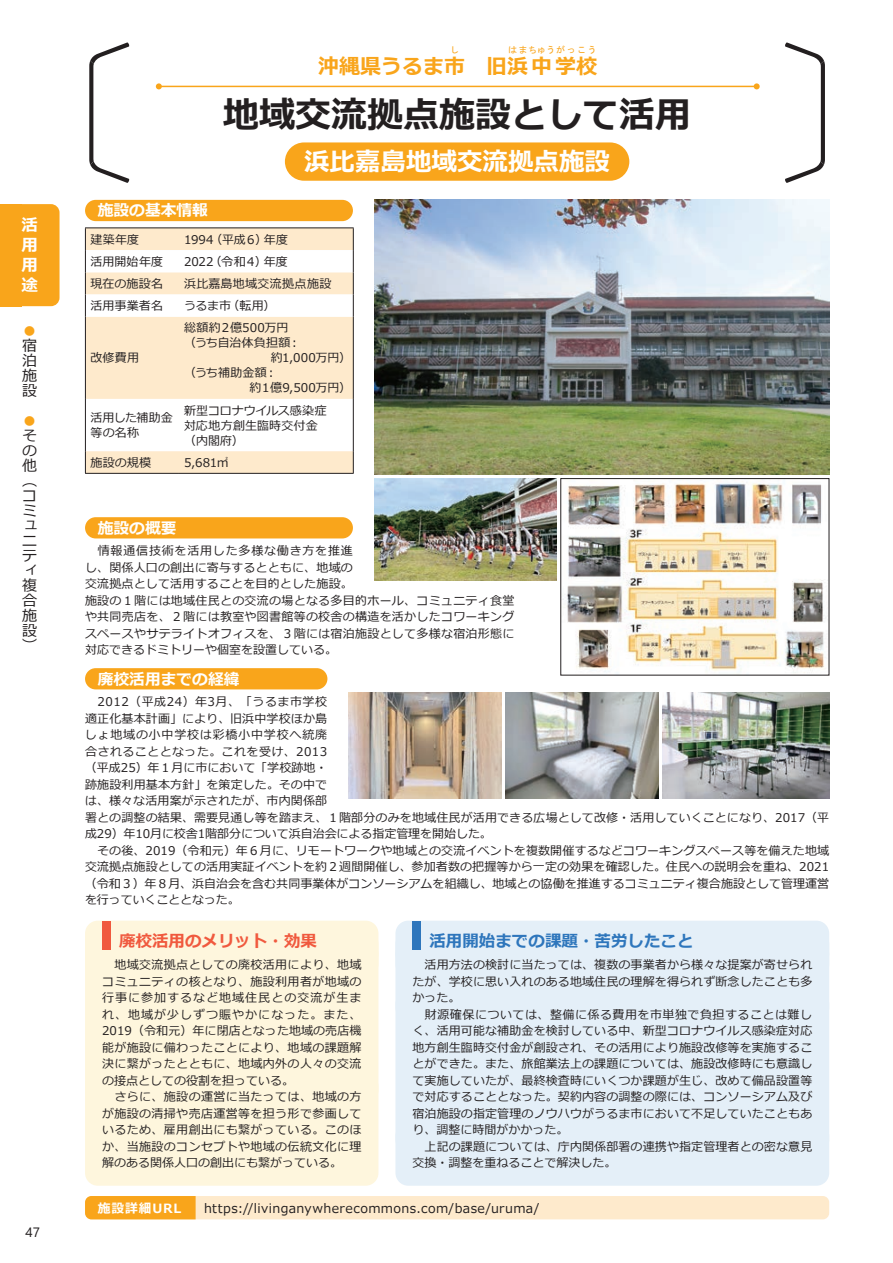
<style>
.page{position:relative;width:893px;height:1263px;background:#fff}
.page>*{position:absolute;margin:0;border:0;box-sizing:border-box;transform-origin:0 0}
.t1{font:700 36px "Meiryo";color:#231f20}
.t2{font:700 25.5px "Meiryo";color:#fff}
.t3{font:700 21px "Meiryo";color:#f9a51b}
.t4{font:700 16.5px "Meiryo";color:#2e76bc}
.t5{font:700 16.5px "Meiryo";color:#f0593e}
.t6{font:700 16.5px/20px "Meiryo";color:#fff;text-align:justify}
.t7{font:700 15.75px "Meiryo";color:#fff}
.t8{font:15px/15px "Meiryo";color:#231f20;text-align:justify}
.t9{font:15px "Meiryo";color:#f9a51b}
.t10{font:13.5px "Segoe UI";color:#231f20}
.t11{font:12.75px "Meiryo";letter-spacing:.035em;color:#231f20}
.t12{font:700 12.75px "Meiryo";letter-spacing:.07em;color:#fff}
.t13{font:12px/16.5px "Meiryo";letter-spacing:.01em;color:#231f20}
.t14{font:12px/16.5px "Meiryo";letter-spacing:.03em;color:#231f20}
.t15{font:9px "MS Gothic";letter-spacing:.125em;color:#f9a51b}
</style>
<div class="page">
<img style="left:374px;top:200px;width:455px;height:274px">
<img style="left:348px;top:692px;width:154px;height:106px">
<img style="left:663px;top:692px;width:166px;height:106px">
<img style="left:506px;top:692px;width:152px;height:106px">
<img style="left:374px;top:478px;width:182px;height:102px">
<img style="left:563px;top:481px;width:263px;height:192px">
<svg style="left:89px;top:43px;width:40px;height:140px"></svg>
<svg style="left:785px;top:43px;width:40px;height:140px"></svg>
<div style="left:0;top:204px;width:60px;height:102px;background:#f9a51b;border-radius:9px"></div>
<div style="left:0;top:204px;width:21px;height:102px;background:#f9a51b"></div>
<hr style="left:159px;top:86px;width:598px;height:1px;background:#f9a51b">
<svg style="left:156px;top:83px;width:6px;height:6px"></svg>
<svg style="left:754px;top:83px;width:6px;height:6px"></svg>
<div style="left:85px;top:517px;width:268px;height:21px;background:#f9a51b;border-radius:11px"></div>
<div style="left:85px;top:668px;width:242px;height:21px;background:#f9a51b;border-radius:11px"></div>
<div style="left:85px;top:200px;width:268px;height:21px;background:#f9a51b;border-radius:11px"></div>
<div style="left:395px;top:921px;width:434px;height:46px;background:#e4eff8;border-radius:13px"></div>
<div style="left:395px;top:942px;width:434px;height:79px;background:#e4eff8;border-radius:13px"></div>
<div style="left:395px;top:991px;width:434px;height:162px;background:#e4eff8;border-radius:13px"></div>
<div style="left:395px;top:1123px;width:434px;height:63px;background:#e4eff8;border-radius:13px"></div>
<div style="left:412px;top:921px;width:9px;height:28px;background:#2e76bc"></div>
<svg style="left:86px;top:228px;width:267px;height:245px;background:#fbe7ca"></svg>
<svg style="left:86px;top:250px;width:267px;height:201px;fill:#feeacc"></svg>
<hr style="left:85px;top:227px;width:94px;height:1px;background:#231f20">
<hr style="left:179px;top:227px;width:175px;height:1px;background:#231f20">
<svg style="left:85px;top:228px;width:1px;height:89px"></svg>
<svg style="left:353px;top:228px;width:1px;height:89px"></svg>
<hr style="left:85px;top:317px;width:1px;height:82px;background:#231f20">
<hr style="left:353px;top:317px;width:1px;height:82px;background:#231f20">
<hr style="left:85px;top:399px;width:1px;height:52px;background:#231f20">
<hr style="left:353px;top:399px;width:1px;height:52px;background:#231f20">
<svg style="left:85px;top:451px;width:1px;height:22px"></svg>
<svg style="left:353px;top:451px;width:1px;height:22px"></svg>
<hr style="left:85px;top:473px;width:94px;height:1px;background:#231f20">
<hr style="left:179px;top:473px;width:175px;height:1px;background:#231f20">
<div style="left:85px;top:921px;width:293px;height:46px;background:#fef6dd;border-radius:13px"></div>
<div style="left:85px;top:942px;width:293px;height:161px;background:#fef6dd;border-radius:13px"></div>
<div style="left:85px;top:1074px;width:293px;height:112px;background:#fef6dd;border-radius:13px"></div>
<div style="left:102px;top:921px;width:9px;height:28px;background:#f0593e"></div>
<div style="left:85px;top:1196px;width:744px;height:23px;background:#feeacc;border-radius:6px"></div>
<div style="left:85px;top:1196px;width:111px;height:23px;background:#f9a51b"></div>
<div style="left:285px;top:142px;width:344px;height:39px;background:#f9a51b;border-radius:19px"></div>
<h3 class="t6" style="left:22px;top:216px;width:18px">活用用途</h3>
<p class="t9" style="left:22px;top:320px;width:14px">●</p>
<p class="t8" style="left:22px;top:339px;width:16px">宿泊施設</p>
<p class="t9" style="left:22px;top:410px;width:14px">●</p>
<p class="t8" style="left:22px;top:429px;width:16px;text-align:left">その他（コミュニティ複合施設）</p>
<p class="t10" style="left:26px;top:1219px;width:16px">47</p>
<p class="t15" style="left:450px;top:45px;width:10px">し</p>
<p class="t15" style="left:508px;top:45px;width:90px">はまちゅうがっこう</p>
<h3 class="t3" style="left:318px;top:52px;width:280px">沖縄県うるま市　旧浜中学校</h3>
<h1 class="t1" style="left:223px;top:90px;width:469px">地域交流拠点施設として活用</h1>
<h3 class="t7" style="left:98px;top:200px;width:112px">施設の基本情報</h3>
<h2 class="t2" style="left:304px;top:144px;width:307px">浜比嘉島地域交流拠点施設</h2>
<p class="t13" style="left:91px;top:232px;width:50px">建築年度</p>
<p class="t13" style="left:184px;top:232px;width:105px">1994（平成６）年度</p>
<p class="t13" style="left:91px;top:254px;width:74px">活用開始年度</p>
<p class="t13" style="left:184px;top:254px;width:105px">2022（令和４）年度</p>
<p class="t13" style="left:91px;top:276px;width:74px">現在の施設名</p>
<p class="t13" style="left:184px;top:276px;width:149px">浜比嘉島地域交流拠点施設</p>
<p class="t13" style="left:91px;top:298px;width:74px">活用事業者名</p>
<p class="t13" style="left:184px;top:298px;width:93px">うるま市（転用）</p>
<p class="t13" style="left:91px;top:350px;width:50px">改修費用</p>
<p class="t13" style="left:184px;top:320px;width:106px">総額約２億500万円</p>
<p class="t13" style="left:184px;top:335px;width:118px">（うち自治体負担額：</p>
<p class="t13" style="left:271px;top:350px;width:82px">約1,000万円）</p>
<p class="t13" style="left:184px;top:365px;width:94px">（うち補助金額：</p>
<p class="t13" style="left:249px;top:380px;width:103px">約１億9,500万円）</p>
<p class="t13" style="left:91px;top:411px;width:84px;line-height:15px">活用した補助金等の名称</p>
<p class="t13" style="left:184px;top:403px;width:144px;line-height:15px">新型コロナウイルス感染症対応地方創生臨時交付金（内閣府）</p>
<p class="t13" style="left:91px;top:455px;width:62px">施設の規模</p>
<p class="t13" style="left:184px;top:455px;width:46px">5,681㎡</p>
<h3 class="t7" style="left:98px;top:517px;width:80px">施設の概要</h3>
<p class="t13" style="left:85px;top:543px;width:431px">　情報通信技術を活用した多様な働き方を推進<br>し、関係人口の創出に寄与するとともに、地域の<br>交流拠点として活用することを目的とした施設。<br>施設の１階には地域住民との交流の場となる多目的ホール、コミュニティ食堂や共同売店を、２階には教室や図書館等の校舎の構造を活かしたコワーキングスペースやサテライトオフィスを、３階には宿泊施設として多様な宿泊形態に対応できるドミトリーや個室を設置している。</p>
<h3 class="t7" style="left:98px;top:668px;width:143px">廃校活用までの経緯</h3>
<p class="t13" style="left:85px;top:694px;width:746px">　2012（平成24）年3月、「うるま市学校<br>適正化基本計画」により、旧浜中学校ほか島<br>しょ地域の小中学校は彩橋小中学校へ統廃<br>合されることとなった。これを受け、2013<br>（平成25）年１月に市において「学校跡地・<br>跡施設利用基本方針」を策定した。その中で<br>は、様々な活用案が示されたが、市内関係部<br>署との調整の結果、需要見通し等を踏まえ、１階部分のみを地域住民が活用できる広場として改修・活用していくことになり、2017（平成29）年10月に校舎1階部分について浜自治会による指定管理を開始した。<br>　その後、2019（令和元）年６月に、リモートワークや地域との交流イベントを複数開催するなどコワーキングスペース等を備えた地域交流拠点施設としての活用実証イベントを約２週間開催し、参加者数の把握等から一定の効果を確認した。住民への説明会を重ね、2021（令和３）年８月、浜自治会を含む共同事業体がコンソーシアムを組織し、地域との協働を推進するコミュニティ複合施設として管理運営を行っていくこととなった。</p>
<h3 class="t5" style="left:119px;top:929px;width:199px">廃校活用のメリット・効果</h3>
<p class="t14" style="left:102px;top:957px;width:261px">　地域交流拠点としての廃校活用により、地域コミュニティの核となり、施設利用者が地域の行事に参加するなど地域住民との交流が生まれ、地域が少しずつ賑やかになった。また、<br>2019（令和元）年に閉店となった地域の売店機能が施設に備わったことにより、地域の課題解決に繋がったとともに、地域内外の人々の交流の接点としての役割を担っている。<br>　さらに、施設の運営に当たっては、地域の方が施設の清掃や売店運営等を担う形で参画しているため、雇用創出にも繋がっている。このほか、当施設のコンセプトや地域の伝統文化に理解のある関係人口の創出にも繋がっている。</p>
<h3 class="t4" style="left:429px;top:929px;width:265px">活用開始までの課題・苦労したこと</h3>
<p class="t13" style="left:412px;top:957px;width:401px">　活用方法の検討に当たっては、複数の事業者から様々な提案が寄せられたが、学校に思い入れのある地域住民の理解を得られず断念したことも多かった。<br>　財源確保については、整備に係る費用を市単独で負担することは難しく、活用可能な補助金を検討している中、新型コロナウイルス感染症対応地方創生臨時交付金が創設され、その活用により施設改修等を実施することができた。また、旅館業法上の課題については、施設改修時にも意識して実施していたが、最終検査時にいくつか課題が生じ、改めて備品設置等で対応することとなった。契約内容の調整の際には、コンソーシアム及び宿泊施設の指定管理のノウハウがうるま市において不足していたこともあり、調整に時間がかかった。<br>　上記の課題については、庁内関係部署の連携や指定管理者との密な意見交換・調整を重ねることで解決した。</p>
<p class="t12" style="left:98px;top:1199px;width:85px">施設詳細URL</p>
<p class="t11" style="left:204px;top:1199px;width:337px">https://livinganywherecommons.com/base/uruma/</p>
</div>
